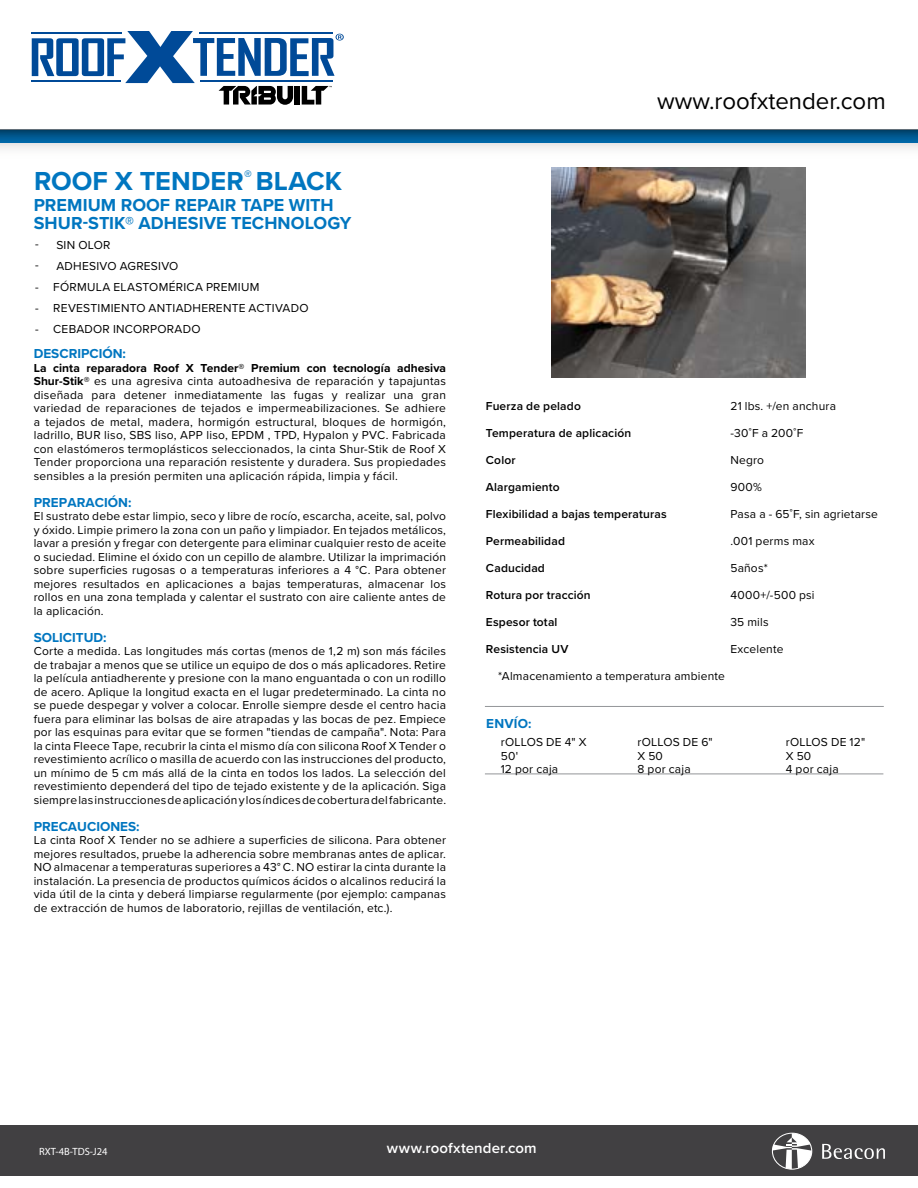
<style>
.page{position:relative;width:918px;height:1188px;background:#fff}
.page>*{position:absolute;margin:0;border:0;box-sizing:border-box;transform-origin:0 0}
.t1{font:700 27px "Proxima Nova";color:#0076c0}
.t2{font:24px "Proxima Nova";color:#000}
.t3{font:700 18px/18.6px "Proxima Nova";letter-spacing:.005em;color:#0076c0}
.t4{font:600 15px "Proxima Nova";letter-spacing:.005em;color:#fff}
.t5{font:700 13.5px "Proxima Nova";color:#0076c0}
.t6{font:12px/13.5px "Proxima Nova";letter-spacing:.015em;color:#000;text-align:justify}
.t7{font:600 12px "Proxima Nova";letter-spacing:.015em;color:#000}
.t8{font:10.5px "Myriad Pro";color:#fff}
.s1{font-weight:700}
.s2{font-size:13.2px}
</style>
<div class="page">
<svg style="left:0;top:32px;width:918px;height:98px"></svg>
<svg style="left:0;top:130px;width:918px;height:38px"></svg>
<div style="left:0;top:1126px;width:918px;height:50px;background:#414042"></div>
<svg style="left:822px;top:1144px;width:63px;height:15px"></svg>
<svg style="left:772px;top:1133px;width:40px;height:37px"></svg>
<svg style="left:32px;top:31px;width:312px;height:74px"></svg>
<hr style="left:485px;top:706px;width:399px;height:1px;background:#939598">
<hr style="left:485px;top:774px;width:398px;height:1px;background:#939598">
<img style="left:552px;top:168px;width:254px;height:209px">
<h1 class="t1" style="left:34px;top:161px;width:309px">ROOF X TENDER<sup>®</sup> BLACK</h1>
<h3 class="t3" style="left:34px;top:195px;width:319px">PREMIUM ROOF REPAIR TAPE WITH<br>SHUR-STIK® ADHESIVE TECHNOLOGY</h3>
<p class="t6" style="left:35px;top:238px;width:77px">- SIN OLOR</p>
<p class="t6" style="left:35px;top:259px;width:145px">- ADHESIVO AGRESIVO</p>
<p class="t6" style="left:35px;top:280px;width:226px">- FÓRMULA ELASTOMÉRICA PREMIUM</p>
<p class="t6" style="left:35px;top:301px;width:275px">- REVESTIMIENTO ANTIADHERENTE ACTIVADO</p>
<p class="t6" style="left:35px;top:322px;width:167px">- CEBADOR INCORPORADO</p>
<p class="t5" style="left:34px;top:344px;width:94px">DESCRIPCIÓN:</p>
<p class="t6" style="left:34px;top:360px;width:414px"><span class="s1">La cinta reparadora Roof X Tender® Premium con tecnología adhesiva Shur-Stik®</span> es una agresiva cinta autoadhesiva de reparación y tapajuntas diseñada para detener inmediatamente las fugas y realizar una gran variedad de reparaciones de tejados e impermeabilizaciones. Se adhiere a tejados de metal, madera, hormigón estructural, bloques de hormigón, ladrillo, BUR liso, SBS liso, APP liso, EPDM , TPD, Hypalon y PVC. Fabricada con elastómeros termoplásticos seleccionados, la cinta Shur-Stik de Roof X Tender proporciona una reparación resistente y duradera. Sus propiedades sensibles a la presión permiten una aplicación rápida, limpia y fácil.</p>
<p class="t5" style="left:34px;top:492px;width:99px">PREPARACIÓN:</p>
<p class="t6" style="left:34px;top:509px;width:414px">El sustrato debe estar limpio, seco y libre de rocío, escarcha, aceite, sal, polvo y óxido. Limpie primero la zona con un paño y limpiador. En tejados metálicos, lavar a presión y fregar con detergente para eliminar cualquier resto de aceite o suciedad. Elimine el óxido con un cepillo de alambre. Utilizar la imprimación sobre superficies rugosas o a temperaturas inferiores a 4 °C. Para obtener mejores resultados en aplicaciones a bajas temperaturas, almacenar los rollos en una zona templada y calentar el sustrato con aire caliente antes de la aplicación.</p>
<p class="t5" style="left:34px;top:627px;width:74px">SOLICITUD:</p>
<p class="t6" style="left:34px;top:644px;width:414px">Corte a medida. Las longitudes más cortas (menos de 1,2 m) son más fáciles de trabajar a menos que se utilice un equipo de dos o más aplicadores. Retire la película antiadherente y presione con la mano enguantada o con un rodillo de acero. Aplique la longitud exacta en el lugar predeterminado. La cinta no se puede despegar y volver a colocar. Enrolle siempre desde el centro hacia fuera para eliminar las bolsas de aire atrapadas y las bocas de pez. Empiece por las esquinas para evitar que se formen "tiendas de campaña". Nota: Para la cinta Fleece Tape, recubrir la cinta el mismo día con silicona Roof X Tender o revestimiento acrílico o masilla de acuerdo con las instrucciones del producto, un mínimo de 5 cm más allá de la cinta en todos los lados. La selección del revestimiento dependerá del tipo de tejado existente y de la aplicación. Siga siempre las instrucciones de aplicación y los índices de cobertura del fabricante.</p>
<p class="t5" style="left:34px;top:816px;width:107px">PRECAUCIONES:</p>
<p class="t6" style="left:34px;top:833px;width:414px">La cinta Roof X Tender no se adhiere a superficies de silicona. Para obtener mejores resultados, pruebe la adherencia sobre membranas antes de aplicar.<br>NO almacenar a temperaturas superiores a 43° C. NO estirar la cinta durante la instalación. La presencia de productos químicos ácidos o alcalinos reducirá la vida útil de la cinta y deberá limpiarse regularmente (por ejemplo: campanas de extracción de humos de laboratorio, rejillas de ventilación, etc.).</p>
<h2 class="t2" style="left:657px;top:84px;width:230px">www.roofxtender.com</h2>
<p class="t7" style="left:486px;top:397px;width:97px">Fuerza de pelado</p>
<p class="t6" style="left:730px;top:399px;width:107px">21 lbs. +/en anchura</p>
<p class="t7" style="left:486px;top:424px;width:147px">Temperatura de aplicación</p>
<p class="t6" style="left:730px;top:426px;width:74px">-30˚F a 200˚F</p>
<p class="t7" style="left:486px;top:451px;width:31px">Color</p>
<p class="t6" style="left:730px;top:453px;width:35px">Negro</p>
<p class="t7" style="left:486px;top:478px;width:75px">Alargamiento</p>
<p class="t6" style="left:730px;top:480px;width:33px">900%</p>
<p class="t7" style="left:486px;top:505px;width:182px">Flexibilidad a bajas temperaturas</p>
<p class="t6" style="left:730px;top:507px;width:149px">Pasa a - 65˚F, sin agrietarse</p>
<p class="t7" style="left:486px;top:532px;width:81px">Permeabilidad</p>
<p class="t6" style="left:730px;top:534px;width:86px">.001 perms max</p>
<p class="t7" style="left:486px;top:559px;width:61px">Caducidad</p>
<p class="t6" style="left:730px;top:561px;width:39px">5años*</p>
<p class="t7" style="left:486px;top:586px;width:106px">Rotura por tracción</p>
<p class="t6" style="left:730px;top:588px;width:86px">4000+/-500 psi</p>
<p class="t7" style="left:486px;top:613px;width:73px">Espesor total</p>
<p class="t6" style="left:730px;top:615px;width:40px">35 mils</p>
<p class="t7" style="left:486px;top:640px;width:84px">Resistencia UV</p>
<p class="t6" style="left:730px;top:642px;width:55px">Excelente</p>
<p class="t6" style="left:498px;top:669px;width:228px">*Almacenamiento a temperatura ambiente</p>
<p class="t5" style="left:486px;top:713px;width:47px">ENVÍO<span class="s2">:</span></p>
<p class="t6" style="left:501px;top:735px;width:87px;text-align:left">rOLLOS DE 4" X<br>50'<br>12 por caja</p>
<p class="t6" style="left:637px;top:735px;width:77px;text-align:left">rOLLOS DE 6"<br>X 50<br>8 por caja</p>
<p class="t6" style="left:786px;top:735px;width:81px;text-align:left">rOLLOS DE 12"<br>X 50<br>4 por caja</p>
<p class="t8" style="left:39px;top:1145px;width:70px">RXT-4B-TDS-J24</p>
<p class="t4" style="left:387px;top:1137px;width:151px">www.roofxtender.com</p>
</div>
